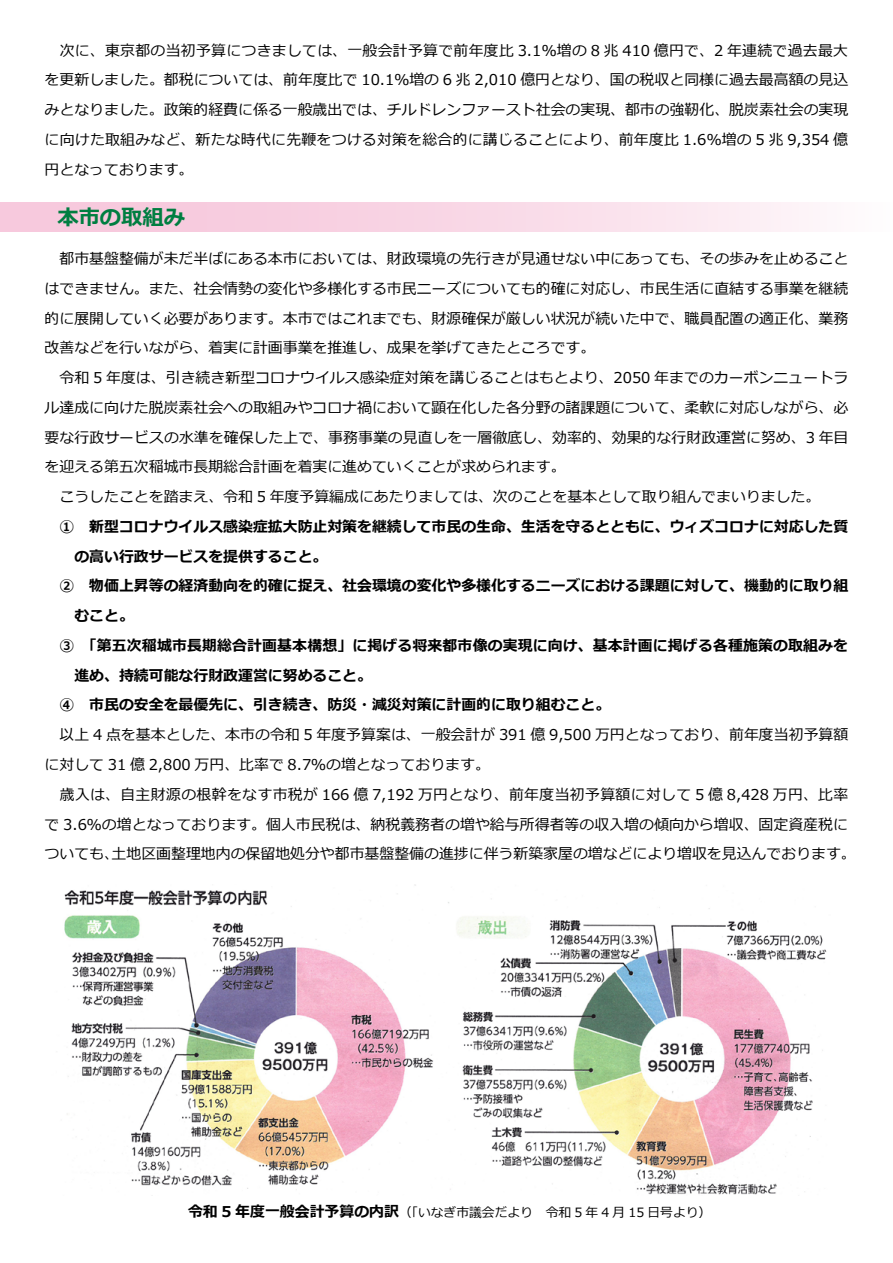
<style>
.page{position:relative;width:893px;height:1263px;background:#fff}
.page>*{position:absolute;margin:0;border:0;box-sizing:border-box;transform-origin:0 0}
.t1{font:700 21.3px "Meiryo";color:#007e41}
.t2{font:14.85px/29.7px "Meiryo";color:#000}
.t3{font:700 14.85px "Meiryo";color:#000}
.t4{font:12.75px "Meiryo";color:#000}
.s1{font-weight:700;font-size:14.85px}
</style>
<div class="page">
<div style="left:0;top:202px;width:893px;height:30px;background:linear-gradient(to right,#f5c0d7,#fdf5f9)"></div>
<img style="left:64px;top:884px;width:763px;height:311px">
<p class="t2" style="left:45px;top:36px;width:805px;text-align:justify">　次に、東京都の当初予算につきましては、一般会計予算で前年度比 3.1％増の 8 兆 410 億円で、2 年連続で過去最大を更新しました。都税については、前年度比で 10.1％増の 6 兆 2,010 億円となり、国の税収と同様に過去最高額の見込みとなりました。政策的経費に係る一般歳出では、チルドレンファースト社会の実現、都市の強靭化、脱炭素社会の実現に向けた取組みなど、新たな時代に先鞭をつける対策を総合的に講じることにより、前年度比 1.6％増の 5 兆 9,354 億円となっております。</p>
<h1 class="t1" style="left:57px;top:202px;width:129px">本市の取組み</h1>
<p class="t2" style="left:45px;top:244px;width:805px">　都市基盤整備が未だ半ばにある本市においては、財政環境の先行きが見通せない中にあっても、その歩みを止めることはできません。また、社会情勢の変化や多様化する市民ニーズについても的確に対応し、市民生活に直結する事業を継続的に展開していく必要があります。本市ではこれまでも、財源確保が厳しい状況が続いた中で、職員配置の適正化、業務改善などを行いながら、着実に計画事業を推進し、成果を挙げてきたところです。<br>　令和 5 年度は、引き続き新型コロナウイルス感染症対策を講じることはもとより、2050 年までのカーボンニュートラル達成に向けた脱炭素社会への取組みやコロナ禍において顕在化した各分野の諸課題について、柔軟に対応しながら、必要な行政サービスの水準を確保した上で、事務事業の見直しを一層徹底し、効率的、効果的な行財政運営に努め、3 年目を迎える第五次稲城市長期総合計画を着実に進めていくことが求められます。<br>　こうしたことを踏まえ、令和 5 年度予算編成にあたりましては、次のことを基本として取り組んでまいりました。</p>
<p class="t3" style="left:60px;top:516px;width:790px">①　新型コロナウイルス感染症拡大防止対策を継続して市民の生命、生活を守るとともに、ウィズコロナに対応した質</p>
<p class="t3" style="left:74px;top:546px;width:254px">の高い行政サービスを提供すること。</p>
<p class="t3" style="left:60px;top:575px;width:790px">②　物価上昇等の経済動向を的確に捉え、社会環境の変化や多様化するニーズにおける課題に対して、機動的に取り組</p>
<p class="t3" style="left:74px;top:605px;width:61px">むこと。</p>
<p class="t3" style="left:60px;top:635px;width:790px">③　「第五次稲城市長期総合計画基本構想」に掲げる将来都市像の実現に向け、基本計画に掲げる各種施策の取組みを</p>
<p class="t3" style="left:74px;top:665px;width:299px">進め、持続可能な行財政運営に努めること。</p>
<p class="t3" style="left:60px;top:695px;width:552px">④　市民の安全を最優先に、引き続き、防災・減災対策に計画的に取り組むこと。</p>
<p class="t2" style="left:45px;top:721px;width:813px">　以上 4 点を基本とした、本市の令和 5 年度予算案は、一般会計が 391 億 9,500 万円となっており、前年度当初予算額に対して 31 億 2,800 万円、比率で 8.7％の増となっております。<br>　歳入は、自主財源の根幹をなす市税が 166 億 7,192 万円となり、前年度当初予算額に対して 5 億 8,428 万円、比率で 3.6％の増となっております。個人市民税は、納税義務者の増や給与所得者等の収入増の傾向から増収、固定資産税についても、土地区画整理地内の保留地処分や都市基盤整備の進捗に伴う新築家屋の増などにより増収を見込んでおります。</p>
<p class="t4" style="left:188px;top:1203px;width:525px"><span class="s1">令和 5 年度一般会計予算の内訳</span>（「いなぎ市議会だより　令和 5 年 4 月 15 日号より）</p>
</div>
